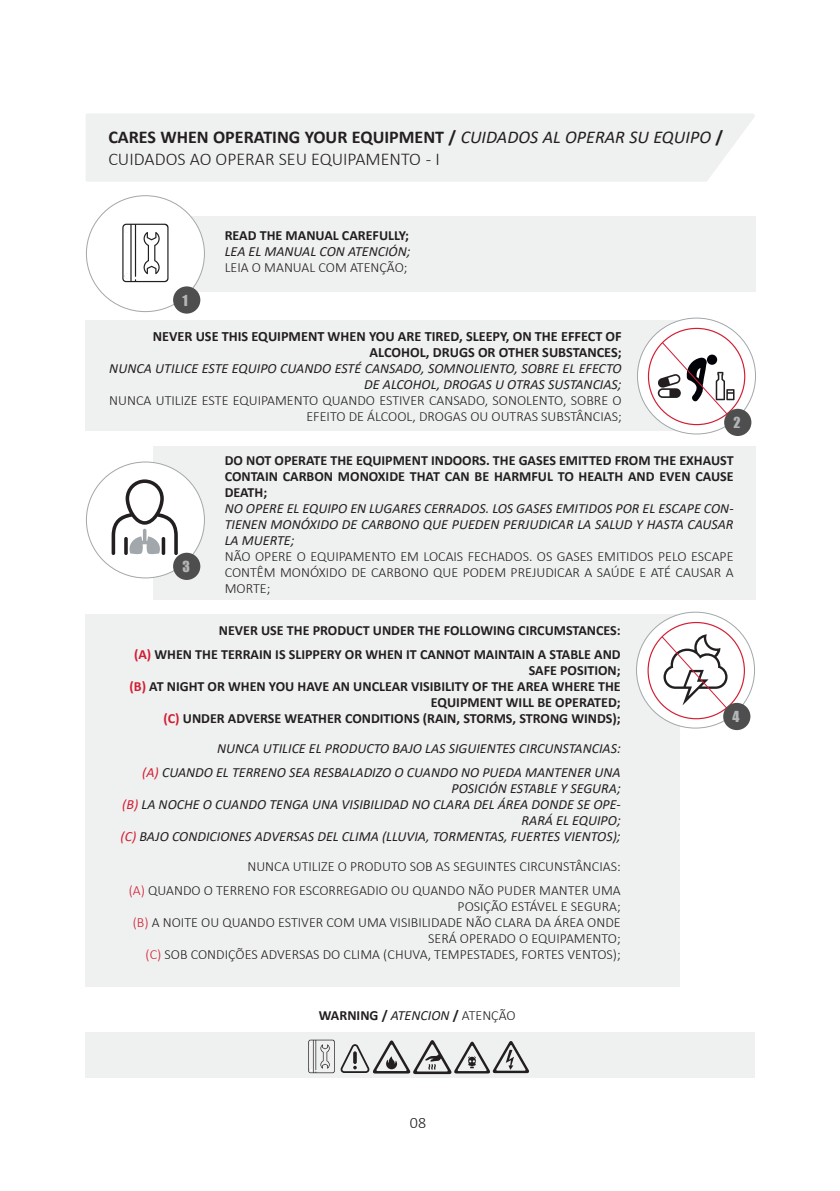
<style>
.page{position:relative;width:840px;height:1191px;background:#fff}
.page>*{position:absolute;margin:0;border:0;box-sizing:border-box;transform-origin:0 0}
.t1{font:700 18px/21.6px "Calibri";color:#231f20}
.t2{font:300 16px "Calibri";color:#231f20}
.t3{font:700 14.2px/16px "Calibri";color:#231f20;text-align:right}
.t4{font:italic 14px/16px "Calibri";color:#231f20;text-align:right}
.t5{font:300 14px/16px "Calibri";color:#231f20;text-align:right}
.t6{font:700 14px/16px "Calibri";color:#231f20;text-align:right}
.t7{font:14px "Impact";color:#b4b5b9}
.s1{font-weight:400;font-style:italic}
.s2{font-weight:300}
.s3{color:#d21e33}
</style>
<div class="page">
<div style="left:86px;top:114px;width:669px;height:68px;background:#eff0f0"></div>
<div style="left:85px;top:1032px;width:669px;height:45px;background:#eff0f0"></div>
<svg style="left:308px;top:1039px;width:26px;height:34px"></svg>
<svg style="left:340px;top:1040px;width:189px;height:34px"></svg>
<div style="left:85px;top:320px;width:595px;height:111px;background:#eff0f0"></div>
<div style="left:153px;top:216px;width:602px;height:75px;background:#eff0f0"></div>
<div style="left:86px;top:195px;width:119px;height:116px;background:#fff;border-radius:50%"></div>
<div style="left:173px;top:286px;width:27px;height:28px;background:#4f4e4e;border-radius:50%"></div>
<svg style="left:122px;top:224px;width:46px;height:58px"></svg>
<svg style="left:637px;top:318px;width:118px;height:116px"></svg>
<div style="left:153px;top:446px;width:602px;height:154px;background:#eff0f0"></div>
<div style="left:86px;top:462px;width:119px;height:116px;background:#fff;border-radius:50%"></div>
<svg style="left:657px;top:341px;width:77px;height:74px"></svg>
<div style="left:723px;top:409px;width:28px;height:27px;background:#4f4e4e;border-radius:50%"></div>
<div style="left:173px;top:553px;width:27px;height:27px;background:#4f4e4e;border-radius:50%"></div>
<svg style="left:111px;top:479px;width:67px;height:76px"></svg>
<div style="left:129px;top:483px;width:31px;height:38px;background:#fff;border-radius:16px"></div>
<svg style="left:124px;top:537px;width:4px;height:18px"></svg>
<hr style="left:162px;top:537px;width:3px;height:18px;background:#231f20;border-radius:2px">
<div style="left:85px;top:614px;width:594px;height:372px;background:#eff0f0"></div>
<svg style="left:636px;top:612px;width:118px;height:116px"></svg>
<svg style="left:660px;top:634px;width:67px;height:75px"></svg>
<div style="left:722px;top:703px;width:28px;height:27px;background:#4f4e4e;border-radius:50%"></div>
<p class="t1" style="left:108px;top:126px;width:616px">CARES WHEN OPERATING YOUR EQUIPMENT / <span class="s1">CUIDADOS AL OPERAR SU EQUIPO</span> /<br><span class="s2">CUIDADOS AO OPERAR SEU EQUIPAMENTO - I</span></p>
<p class="t7" style="left:182px;top:289px;width:7px">1</p>
<p class="t6" style="left:225px;top:227px;width:186px">READ THE MANUAL CAREFULLY;</p>
<p class="t4" style="left:225px;top:242px;width:187px">LEA EL MANUAL CON ATENCIÓN;</p>
<p class="t5" style="left:225px;top:259px;width:184px">LEIA O MANUAL COM ATENÇÃO;</p>
<p class="t3" style="left:153px;top:328px;width:470px">NEVER USE THIS EQUIPMENT WHEN YOU ARE TIRED, SLEEPY, ON THE EFFECT OF<br>ALCOHOL, DRUGS OR OTHER SUBSTANCES;</p>
<p class="t4" style="left:109px;top:360px;width:513px">NUNCA UTILICE ESTE EQUIPO CUANDO ESTÉ CANSADO, SOMNOLIENTO, SOBRE EL EFECTO<br>DE ALCOHOL, DROGAS U OTRAS SUSTANCIAS;</p>
<p class="t5" style="left:109px;top:392px;width:513px">NUNCA UTILIZE ESTE EQUIPAMENTO QUANDO ESTIVER CANSADO, SONOLENTO, SOBRE O<br>EFEITO DE ÁLCOOL, DROGAS OU OUTRAS SUBSTÂNCIAS;</p>
<p class="t6" style="left:225px;top:452px;width:510px;text-align:justify">DO NOT OPERATE THE EQUIPMENT INDOORS. THE GASES EMITTED FROM THE EXHAUST CONTAIN CARBON MONOXIDE THAT CAN BE HARMFUL TO HEALTH AND EVEN CAUSE DEATH;</p>
<p class="t4" style="left:225px;top:499px;width:510px;text-align:justify">NO OPERE EL EQUIPO EN LUGARES CERRADOS. LOS GASES EMITIDOS POR EL ESCAPE CON-TIENEN MONÓXIDO DE CARBONO QUE PUEDEN PERJUDICAR LA SALUD Y HASTA CAUSAR LA MUERTE;</p>
<p class="t5" style="left:225px;top:548px;width:510px;text-align:justify">NÃO OPERE O EQUIPAMENTO EM LOCAIS FECHADOS. OS GASES EMITIDOS PELO ESCAPE CONTÊM MONÓXIDO DE CARBONO QUE PODEM PREJUDICAR A SAÚDE E ATÉ CAUSAR A MORTE;</p>
<p class="t7" style="left:733px;top:412px;width:9px">2</p>
<p class="t7" style="left:182px;top:556px;width:9px">3</p>
<p class="t6" style="left:134px;top:618px;width:488px;line-height:24px">NEVER USE THE PRODUCT UNDER THE FOLLOWING CIRCUMSTANCES:<br><span class="s3">(A)</span> WHEN THE TERRAIN IS SLIPPERY OR WHEN IT CANNOT MAINTAIN A STABLE AND</p>
<p class="t6" style="left:129px;top:662px;width:492px">SAFE POSITION;<br><span class="s3">(B)</span> AT NIGHT OR WHEN YOU HAVE AN UNCLEAR VISIBILITY OF THE AREA WHERE THE EQUIPMENT WILL BE OPERATED;<br><span class="s3">(C)</span> UNDER ADVERSE WEATHER CONDITIONS (RAIN, STORMS, STRONG WINDS);</p>
<p class="t4" style="left:142px;top:736px;width:479px;line-height:24px">NUNCA UTILICE EL PRODUCTO BAJO LAS SIGUIENTES CIRCUNSTANCIAS:<br><span class="s3">(A)</span> CUANDO EL TERRENO SEA RESBALADIZO O CUANDO NO PUEDA MANTENER UNA</p>
<p class="t4" style="left:120px;top:780px;width:501px">POSICIÓN ESTABLE Y SEGURA;<br><span class="s3">(B)</span> LA NOCHE O CUANDO TENGA UNA VISIBILIDAD NO CLARA DEL ÁREA DONDE SE OPE-RARÁ EL EQUIPO;<br><span class="s3">(C)</span> BAJO CONDICIONES ADVERSAS DEL CLIMA (LLUVIA, TORMENTAS, FUERTES VIENTOS);</p>
<p class="t5" style="left:129px;top:854px;width:493px;line-height:24px">NUNCA UTILIZE O PRODUTO SOB AS SEGUINTES CIRCUNSTÂNCIAS:<br><span class="s3">(A)</span> QUANDO O TERRENO FOR ESCORREGADIO OU QUANDO NÃO PUDER MANTER UMA</p>
<p class="t5" style="left:133px;top:898px;width:489px">POSIÇÃO ESTÁVEL E SEGURA;<br><span class="s3">(B)</span> A NOITE OU QUANDO ESTIVER COM UMA VISIBILIDADE NÃO CLARA DA ÁREA ONDE SERÁ OPERADO O EQUIPAMENTO;<br><span class="s3">(C)</span> SOB CONDIÇÕES ADVERSAS DO CLIMA (CHUVA, TEMPESTADES, FORTES VENTOS);</p>
<p class="t6" style="left:319px;top:1007px;width:198px">WARNING / <span class="s1">ATENCION</span> / <span class="s2">ATENÇÃO</span></p>
<p class="t2" style="left:409px;top:1112px;width:18px">08</p>
<p class="t7" style="left:732px;top:706px;width:8px">4</p>
</div>
